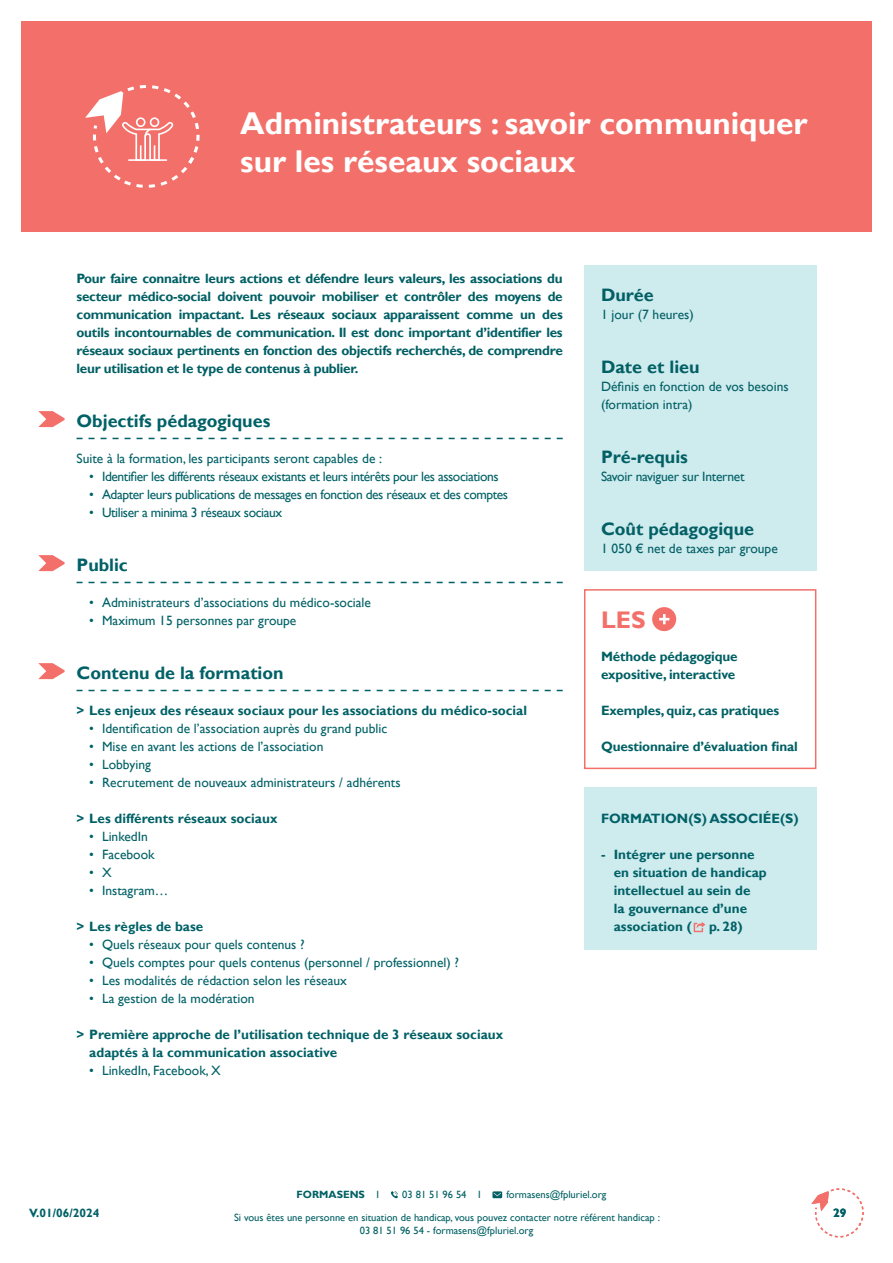
<style>
.page{position:relative;width:893px;height:1263px;background:#fff}
.page>*{position:absolute;margin:0;border:0;box-sizing:border-box;transform-origin:0 0}
.TITRE_FICHE{font:700 31.5px/37.8px "Gill Sans";color:#fff}
.t1{font:700 24px "Gill Sans";color:#f27069}
._2024_-_OP___PUBLIC___CONTENU{font:700 18px "Gill Sans";color:#006166}
._2024_-_Durée__date__lieu{font:700 18px "Gill Sans";color:#026065}
._2024_BLEU_-_TEXTE_DE_CONTENU{font:13.5px "Gill Sans";color:#006166}
._2024_-_TEXTE_INTRO_BLEU{font:700 13.5px/18px "Gill Sans";letter-spacing:-.02em;color:#015f64;text-align:justify}
.t2{font:700 13.5px/18px "Gill Sans";color:#006166}
._2024_BLEU_-_TEXTE_DE_CONTENU-2{font:13.5px "Gill Sans";letter-spacing:-.03em;color:#006166}
._2024_-_Texte_LES{font:700 13.5px/18px "Gill Sans";letter-spacing:-.01em;color:#006064}
._2024_-_non_gras_Durée__date__lieu{font:13.5px/18px "Gill Sans";color:#026065}
._2024_-_non_gras_Durée__date__lieu-2{font:13.5px "Gill Sans";letter-spacing:-.02em;color:#026065}
.t3{font:700 12px "Gill Sans";color:#006166}
.t4{font:10.5px/22.5px "Gill Sans";color:#006064}
.t5{font:700 10.5px "Gill Sans";color:#006064}
.s1{font-weight:400}
</style>
<div class="page">
<div style="left:21px;top:21px;width:851px;height:211px;background:#f27069"></div>
<svg style="left:391px;top:1191px;width:7px;height:7px"></svg>
<svg style="left:492px;top:1191px;width:10px;height:7px"></svg>
<svg style="left:811px;top:1188px;width:53px;height:49px"></svg>
<svg style="left:85px;top:85px;width:115px;height:103px"></svg>
<hr style="left:128px;top:159px;width:39px;height:2px;background:#fff">
<div style="left:584px;top:589px;width:232px;height:180px;border:2px solid #f27069"></div>
<div style="left:584px;top:266px;width:232px;height:305px;background:#ceebee"></div>
<div style="left:652px;top:607px;width:24px;height:24px;background:#f27069;border-radius:50%"></div>
<svg style="left:659px;top:614px;width:10px;height:10px"></svg>
<svg style="left:77px;top:438px;width:486px;height:1px"></svg>
<svg style="left:77px;top:582px;width:486px;height:1px"></svg>
<svg style="left:77px;top:690px;width:486px;height:1px"></svg>
<svg style="left:38px;top:411px;width:27px;height:16px"></svg>
<svg style="left:38px;top:555px;width:27px;height:16px"></svg>
<svg style="left:38px;top:663px;width:27px;height:16px"></svg>
<div style="left:584px;top:787px;width:232px;height:162px;background:#ceebee"></div>
<svg style="left:694px;top:922px;width:11px;height:10px"></svg>
<p class="TITRE_FICHE" style="left:240px;top:106px;width:569px">Administrateurs : savoir communiquer sur les réseaux sociaux</p>
<p class="_2024_-_TEXTE_INTRO_BLEU" style="left:77px;top:270px;width:488px">Pour faire connaitre leurs actions et défendre leurs valeurs, les associations du secteur médico-social doivent pouvoir mobiliser et contrôler des moyens de communication impactant. Les réseaux sociaux apparaissent comme un des outils incontournables de communication. Il est donc important d’identifier les réseaux sociaux pertinents en fonction des objectifs recherchés, de comprendre leur utilisation et le type de contenus à publier.</p>
<p class="_2024_-_OP___PUBLIC___CONTENU" style="left:77px;top:410px;width:195px">Objectifs pédagogiques</p>
<p class="_2024_BLEU_-_TEXTE_DE_CONTENU" style="left:77px;top:451px;width:307px">Suite à la formation, les participants seront capables de :</p>
<p class="_2024_BLEU_-_TEXTE_DE_CONTENU-2" style="left:89px;top:469px;width:411px">• Identifier les différents réseaux existants et leurs intérêts pour les associations</p>
<p class="_2024_BLEU_-_TEXTE_DE_CONTENU-2" style="left:89px;top:487px;width:420px">• Adapter leurs publications de messages en fonction des réseaux et des comptes</p>
<p class="_2024_BLEU_-_TEXTE_DE_CONTENU-2" style="left:89px;top:505px;width:194px">• Utiliser a minima 3 réseaux sociaux</p>
<p class="_2024_-_OP___PUBLIC___CONTENU" style="left:77px;top:554px;width:53px">Public</p>
<p class="_2024_BLEU_-_TEXTE_DE_CONTENU" style="left:89px;top:595px;width:283px">• Administrateurs d’associations du médico-sociale</p>
<p class="_2024_BLEU_-_TEXTE_DE_CONTENU" style="left:89px;top:613px;width:209px">• Maximum 15 personnes par groupe</p>
<p class="_2024_-_OP___PUBLIC___CONTENU" style="left:77px;top:662px;width:209px">Contenu de la formation</p>
<p class="t2" style="left:77px;top:702px;width:452px">&gt; Les enjeux des réseaux sociaux pour les associations du médico-social</p>
<p class="_2024_BLEU_-_TEXTE_DE_CONTENU" style="left:89px;top:721px;width:299px">• Identification de l’association auprès du grand public</p>
<p class="_2024_BLEU_-_TEXTE_DE_CONTENU" style="left:89px;top:739px;width:236px">• Mise en avant les actions de l’association</p>
<p class="_2024_BLEU_-_TEXTE_DE_CONTENU" style="left:89px;top:757px;width:63px">• Lobbying</p>
<p class="_2024_BLEU_-_TEXTE_DE_CONTENU" style="left:89px;top:775px;width:313px">• Recrutement de nouveaux administrateurs / adhérents</p>
<p class="t2" style="left:77px;top:810px;width:202px">&gt; Les différents réseaux sociaux</p>
<p class="_2024_BLEU_-_TEXTE_DE_CONTENU" style="left:89px;top:829px;width:60px">• LinkedIn</p>
<p class="_2024_BLEU_-_TEXTE_DE_CONTENU" style="left:89px;top:847px;width:67px">• Facebook</p>
<p class="_2024_BLEU_-_TEXTE_DE_CONTENU" style="left:89px;top:865px;width:24px">• X</p>
<p class="_2024_BLEU_-_TEXTE_DE_CONTENU" style="left:89px;top:883px;width:81px">• Instagram…</p>
<p class="t2" style="left:77px;top:918px;width:128px">&gt; Les règles de base</p>
<p class="_2024_BLEU_-_TEXTE_DE_CONTENU" style="left:89px;top:937px;width:217px">• Quels réseaux pour quels contenus ?</p>
<p class="_2024_BLEU_-_TEXTE_DE_CONTENU" style="left:89px;top:955px;width:371px">• Quels comptes pour quels contenus (personnel / professionnel) ?</p>
<p class="_2024_BLEU_-_TEXTE_DE_CONTENU" style="left:89px;top:973px;width:259px">• Les modalités de rédaction selon les réseaux</p>
<p class="_2024_BLEU_-_TEXTE_DE_CONTENU" style="left:89px;top:991px;width:167px">• La gestion de la modération</p>
<p class="t2" style="left:89px;top:1026px;width:415px;text-indent:-13px">&gt; Première approche de l’utilisation technique de 3 réseaux sociaux adaptés à la communication associative</p>
<p class="_2024_BLEU_-_TEXTE_DE_CONTENU" style="left:89px;top:1063px;width:133px">• LinkedIn, Facebook, X</p>
<p class="_2024_-_Durée__date__lieu" style="left:601px;top:284px;width:54px">Durée</p>
<p class="_2024_-_non_gras_Durée__date__lieu" style="left:601px;top:306px;width:94px">1 jour (7 heures)</p>
<p class="_2024_-_Durée__date__lieu" style="left:601px;top:356px;width:100px">Date et lieu</p>
<p class="_2024_-_non_gras_Durée__date__lieu" style="left:601px;top:378px;width:189px">Définis en fonction de vos besoins (formation intra)</p>
<p class="_2024_-_Durée__date__lieu" style="left:601px;top:446px;width:88px">Pré-requis</p>
<p class="_2024_-_non_gras_Durée__date__lieu-2" style="left:601px;top:469px;width:145px">Savoir naviguer sur Internet</p>
<p class="_2024_-_Durée__date__lieu" style="left:601px;top:518px;width:155px">Coût pédagogique</p>
<p class="_2024_-_non_gras_Durée__date__lieu" style="left:601px;top:540px;width:178px">1 050 € net de taxes par groupe</p>
<p class="t1" style="left:601px;top:605px;width:46px">LES</p>
<p class="_2024_-_Texte_LES" style="left:601px;top:648px;width:138px">Méthode pédagogique expositive, interactive</p>
<p class="_2024_-_Texte_LES" style="left:601px;top:702px;width:180px">Exemples, quiz, cas pratiques</p>
<p class="_2024_-_Texte_LES" style="left:601px;top:738px;width:198px">Questionnaire d’évaluation final</p>
<p class="t2" style="left:601px;top:810px;width:199px">FORMATION(S) ASSOCIÉE(S)</p>
<p class="t2" style="left:614px;top:846px;width:154px;text-indent:-13px">- Intégrer une personne en situation de handicap intellectuel au sein de<br>la gouvernance d’une association (</p>
<p class="t2" style="left:709px;top:918px;width:35px">p. 28)</p>
<p class="t4" style="left:234px;top:1183px;width:427px;text-indent:272px">formasens@fpluriel.org<br>Si vous êtes une personne en situation de handicap, vous pouvez contacter notre référent handicap :</p>
<p class="t4" style="left:360px;top:1219px;width:175px">03 81 51 96 54 - formasens@fpluriel.org</p>
<p class="t5" style="left:297px;top:1188px;width:84px">FORMASENS <span class="s1">I</span></p>
<p class="t4" style="left:402px;top:1183px;width:80px">03 81 51 96 54 I</p>
<p class="t3" style="left:29px;top:1205px;width:72px">V.01/06/2024</p>
<p class="t3" style="left:833px;top:1205px;width:15px">29</p>
</div>
